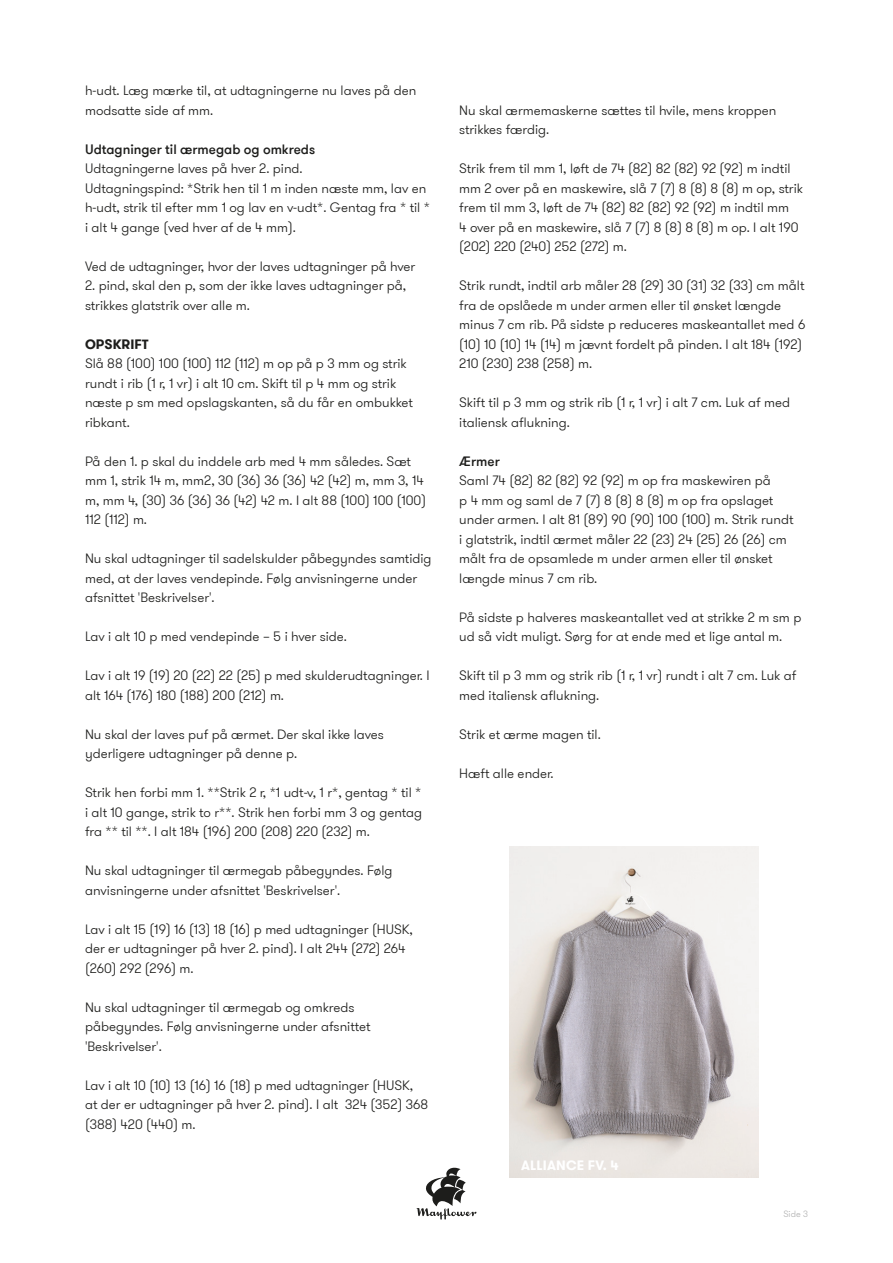
<style>
.page{position:relative;width:893px;height:1263px;background:#fff}
.page>*{position:absolute;margin:0;border:0;box-sizing:border-box;transform-origin:0 0}
.t1{font:300 13.5px/19.5px "GT Walsheim Pro";color:#1d1d1b}
.t2{font:500 13.5px "GT Walsheim Pro";color:#1d1d1b}
.t3{font:700 13.5px "GT Walsheim Pro";letter-spacing:.015em;color:#fff}
.t4{font:700 13.5px "GT Walsheim Pro";color:#1d1d1b}
.t5{font:300 9px "GT Walsheim Pro";color:#b2b2b2}
</style>
<div class="page">
<svg style="left:417px;top:1168px;width:59px;height:51px"></svg>
<img style="left:509px;top:846px;width:250px;height:332px">
<p class="t1" style="left:85px;top:81px;width:333px">h-udt. Læg mærke til, at udtagningerne nu laves på den modsatte side af mm.</p>
<p class="t2" style="left:85px;top:140px;width:232px">Udtagninger til ærmegab og omkreds</p>
<p class="t1" style="left:85px;top:159px;width:219px">Udtagningerne laves på hver 2. pind.</p>
<p class="t1" style="left:85px;top:179px;width:346px">Udtagningspind: *Strik hen til 1 m inden næste mm, lav en h-udt, strik til efter mm 1 og lav en v-udt*. Gentag fra * til * i alt 4 gange (ved hver af de 4 mm).</p>
<p class="t1" style="left:85px;top:257px;width:332px">Ved de udtagninger, hvor der laves udtagninger på hver</p>
<p class="t1" style="left:85px;top:276px;width:323px">2. pind, skal den p, som der ikke laves udtagninger på, strikkes glatstrik over alle m.</p>
<p class="t4" style="left:85px;top:335px;width:65px">OPSKRIFT</p>
<p class="t1" style="left:85px;top:354px;width:329px">Slå 88 (100) 100 (100) 112 (112) m op på p 3 mm og strik rundt i rib (1 r, 1 vr) i alt 10 cm. Skift til p 4 mm og strik næste p sm med opslagskanten, så du får en ombukket ribkant.</p>
<p class="t1" style="left:85px;top:452px;width:342px">På den 1. p skal du inddele arb med 4 mm således. Sæt mm 1, strik 14 m, mm2, 30 (36) 36 (36) 42 (42) m, mm 3, 14 m, mm 4, (30) 36 (36) 36 (42) 42 m. I alt 88 (100) 100 (100)<br>112 (112) m.</p>
<p class="t1" style="left:85px;top:549px;width:348px">Nu skal udtagninger til sadelskulder påbegyndes samtidig med, at der laves vendepinde. Følg anvisningerne under afsnittet 'Beskrivelser'.</p>
<p class="t1" style="left:85px;top:627px;width:263px">Lav i alt 10 p med vendepinde – 5 i hver side.</p>
<p class="t1" style="left:85px;top:666px;width:346px">Lav i alt 19 (19) 20 (22) 22 (25) p med skulderudtagninger. I alt 164 (176) 180 (188) 200 (212) m.</p>
<p class="t1" style="left:85px;top:725px;width:300px">Nu skal der laves puf på ærmet. Der skal ikke laves yderligere udtagninger på denne p.</p>
<p class="t1" style="left:85px;top:783px;width:339px;text-align:justify">Strik hen forbi mm 1. **Strik 2 r, *1 udt-v, 1 r*, gentag * til * i alt 10 gange, strik to r**. Strik hen forbi mm 3 og gentag fra ** til **. I alt 184 (196) 200 (208) 220 (232) m.</p>
<p class="t1" style="left:85px;top:861px;width:309px">Nu skal udtagninger til ærmegab påbegyndes. Følg anvisningerne under afsnittet 'Beskrivelser'.</p>
<p class="t1" style="left:85px;top:920px;width:329px">Lav i alt 15 (19) 16 (13) 18 (16) p med udtagninger (HUSK, der er udtagninger på hver 2. pind). I alt 244 (272) 264 (260) 292 (296) m.</p>
<p class="t1" style="left:85px;top:998px;width:287px">Nu skal udtagninger til ærmegab og omkreds påbegyndes. Følg anvisningerne under afsnittet 'Beskrivelser'.</p>
<p class="t1" style="left:85px;top:1076px;width:345px">Lav i alt 10 (10) 13 (16) 16 (18) p med udtagninger (HUSK, at der er udtagninger på hver 2. pind). I alt 324 (352) 368 (388) 420 (440) m.</p>
<p class="t1" style="left:459px;top:101px;width:319px">Nu skal ærmemaskerne sættes til hvile, mens kroppen strikkes færdig.</p>
<p class="t1" style="left:459px;top:159px;width:345px">Strik frem til mm 1, løft de 74 (82) 82 (82) 92 (92) m indtil mm 2 over på en maskewire, slå 7 (7) 8 (8) 8 (8) m op, strik frem til mm 3, løft de 74 (82) 82 (82) 92 (92) m indtil mm<br>4 over på en maskewire, slå 7 (7) 8 (8) 8 (8) m op. I alt 190 (202) 220 (240) 252 (272) m.</p>
<p class="t1" style="left:459px;top:276px;width:348px">Strik rundt, indtil arb måler 28 (29) 30 (31) 32 (33) cm målt fra de opslåede m under armen eller til ønsket længde minus 7 cm rib. På sidste p reduceres maskeantallet med 6 (10) 10 (10) 14 (14) m jævnt fordelt på pinden. I alt 184 (192)<br>210 (230) 238 (258) m.</p>
<p class="t1" style="left:459px;top:393px;width:332px">Skift til p 3 mm og strik rib (1 r, 1 vr) i alt 7 cm. Luk af med italiensk aflukning.</p>
<p class="t2" style="left:459px;top:452px;width:42px">Ærmer</p>
<p class="t1" style="left:459px;top:471px;width:336px">Saml 74 (82) 82 (82) 92 (92) m op fra maskewiren på<br>p 4 mm og saml de 7 (7) 8 (8) 8 (8) m op fra opslaget under armen. I alt 81 (89) 90 (90) 100 (100) m. Strik rundt i glatstrik, indtil ærmet måler 22 (23) 24 (25) 26 (26) cm målt fra de opsamlede m under armen eller til ønsket længde minus 7 cm rib.</p>
<p class="t1" style="left:459px;top:608px;width:344px">På sidste p halveres maskeantallet ved at strikke 2 m sm p ud så vidt muligt. Sørg for at ende med et lige antal m.</p>
<p class="t1" style="left:459px;top:666px;width:339px">Skift til p 3 mm og strik rib (1 r, 1 vr) rundt i alt 7 cm. Luk af med italiensk aflukning.</p>
<p class="t1" style="left:459px;top:725px;width:143px">Strik et ærme magen til.</p>
<p class="t1" style="left:459px;top:764px;width:96px">Hæft alle ender.</p>
<p class="t3" style="left:521px;top:1156px;width:99px">ALLIANCE FV. 4</p>
<p class="t5" style="left:783px;top:1208px;width:26px">Side 3</p>
</div>
